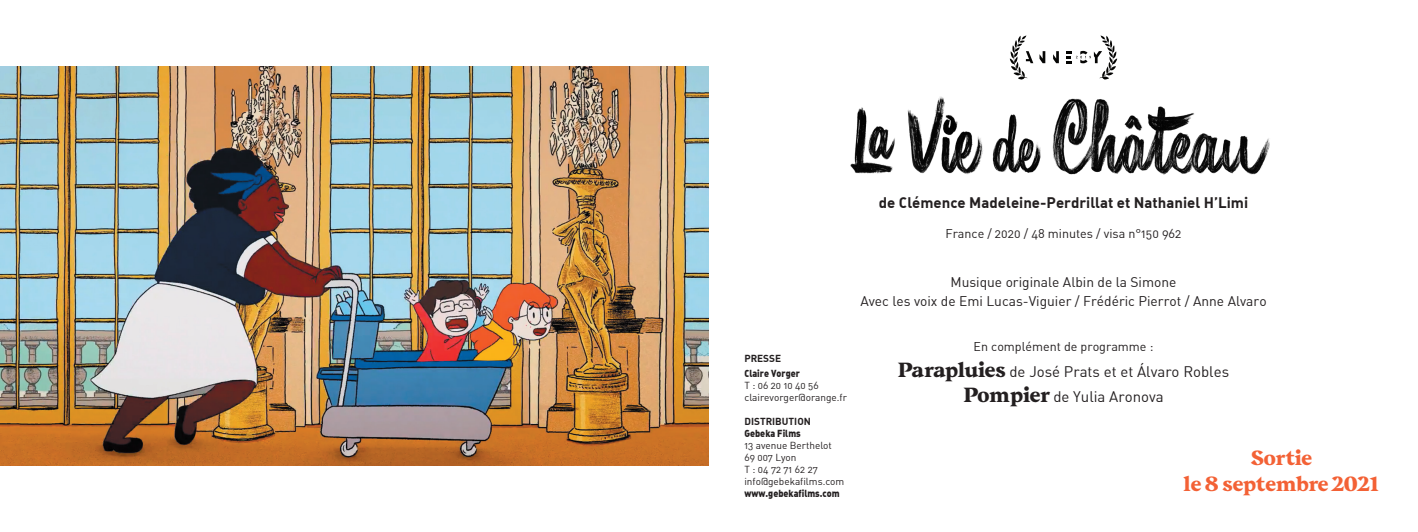
<style>
.page{position:relative;width:1418px;height:532px;background:#fff}
.page>*{position:absolute;margin:0;border:0;box-sizing:border-box;transform-origin:0 0}
.t1{font:21.25px/25.5px "Beirut Poster";color:#f36135;text-align:center}
.t2{font:15px/25.5px "DIN Alternate";color:#231f20;text-align:center}
.t3{font:700 15px "DIN Alternate";color:#231f20}
.t4{font:13.75px/18.8px "DIN Alternate";color:#231f20;text-align:center}
.t5{font:12.5px "DIN Alternate";color:#231f20}
.t6{font:10px/12px "DIN Alternate";color:#231f20}
.t7{font:10px "DIN Black Alternate";color:#231f20;scale:.9 1}
.t8{font:700 10px "DIN Alternate";color:#231f20}
.s1{font-family:"Beirut Poster";font-size:21.25px}
</style>
<div class="page">
<img style="left:850px;top:96px;width:420px;height:79px">
<svg style="left:1009px;top:35px;width:24px;height:45px"></svg>
<svg style="left:1039px;top:51px;width:6px;height:12px"></svg>
<svg style="left:1053px;top:51px;width:5px;height:12px"></svg>
<svg style="left:1066px;top:35px;width:51px;height:45px"></svg>
<img style="left:0;top:66px;width:709px;height:399px">
<p class="t8" style="left:744px;top:351px;width:38px">PRESSE</p>
<p class="t7" style="left:744px;top:366px;width:63px">Claire Vorger</p>
<p class="t6" style="left:744px;top:378px;width:104px">T : 06 20 10 40 56 clairevorger@orange.fr</p>
<p class="t8" style="left:744px;top:414px;width:68px">DISTRIBUTION</p>
<p class="t7" style="left:744px;top:426px;width:64px">Gebeka Films</p>
<p class="t6" style="left:744px;top:438px;width:101px">13 avenue Berthelot<br>69 007 Lyon<br>T : 04 72 71 62 27 info@gebekafilms.com</p>
<p class="t7" style="left:744px;top:486px;width:107px">www.gebekafilms.com</p>
<h2 class="t3" style="left:878px;top:193px;width:371px">de Clémence Madeleine-Perdrillat et Nathaniel H’Limi</h2>
<p class="t5" style="left:945px;top:226px;width:238px">France / 2020 / 48 minutes / visa n°150 962</p>
<h3 class="t4" style="left:860px;top:272px;width:408px">Musique originale Albin de la Simone<br>Avec les voix de Emi Lucas-Viguier / Frédéric Pierrot / Anne Alvaro</h3>
<p class="t5" style="left:973px;top:338px;width:181px">En complément de programme :</p>
<h2 class="t2" style="left:897px;top:358px;width:333px"><span class="s1">Parapluies</span> de José Prats et et Álvaro Robles<br><span class="s1">Pompier</span> de Yulia Aronova</h2>
<h1 class="t1" style="left:1183px;top:445px;width:197px">Sortie<br>le 8 septembre 2021</h1>
</div>
